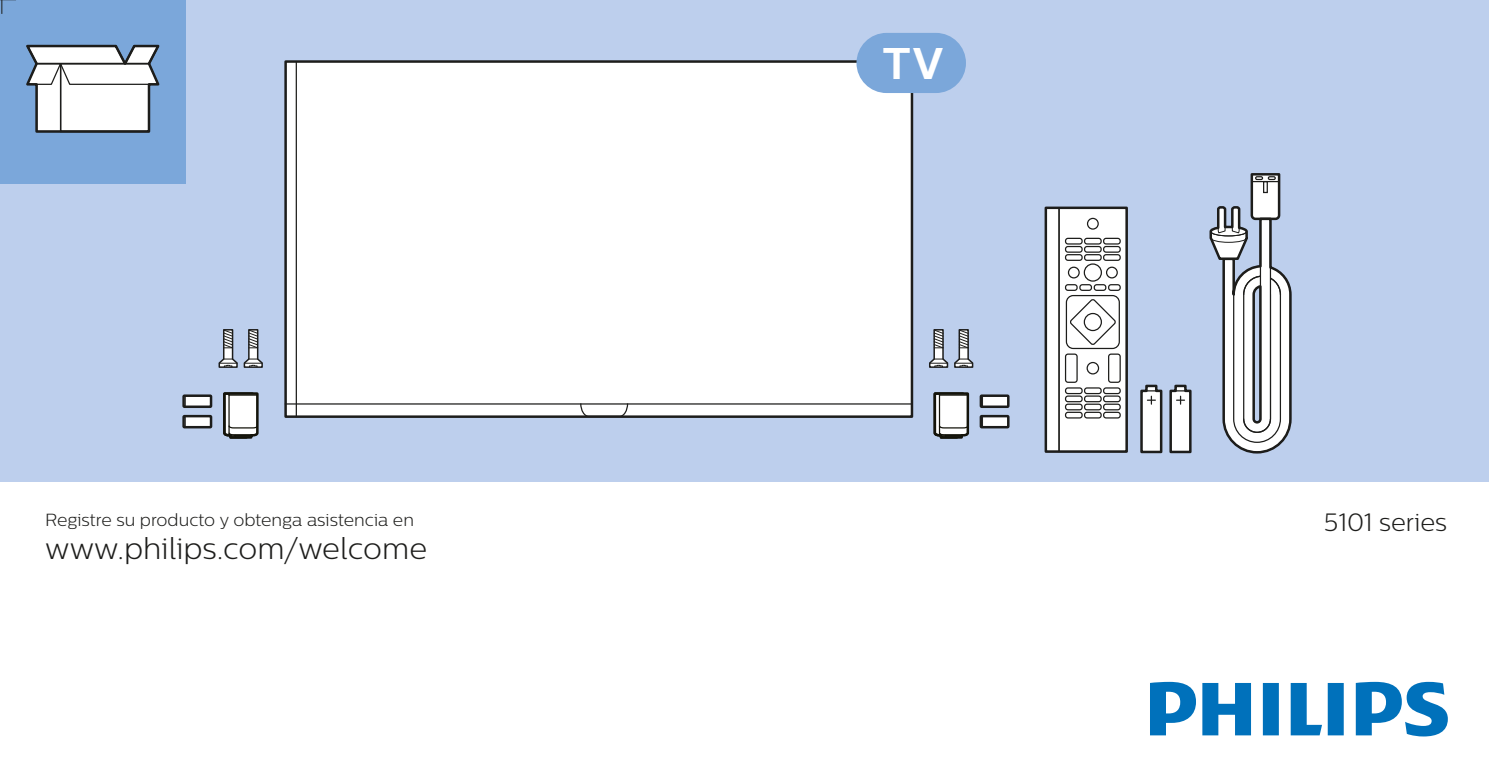
<style>
.page{position:relative;width:1489px;height:780px;background:#fff}
.page>*{position:absolute;margin:0;border:0;box-sizing:border-box;transform-origin:0 0}
.t1{font:700 44.25px "Centrale Sans";color:#fff}
.t2{font:300 30px "Centrale Sans";color:#1d1d1b}
.t3{font:300 25px "Centrale Sans";color:#1d1d1b}
.t4{font:300 17.5px "Centrale Sans";color:#1d1d1b}
</style>
<div class="page">
<svg style="left:1150px;top:681px;width:297px;height:55px"></svg>
<div style="left:0;top:0;width:1488px;height:482px;background:#bdcfed"></div>
<div style="left:0;top:0;width:186px;height:183px;background:#7ba7da"></div>
<svg style="left:26px;top:44px;width:134px;height:89px;background:#ced4da"></svg>
<div style="left:284px;top:60px;width:630px;height:358px;background:#fff"></div>
<hr style="left:296px;top:62px;width:1px;height:354px;background:#1d1d1b">
<hr style="left:285px;top:403px;width:626px;height:1px;background:#1d1d1b">
<svg style="left:579px;top:402px;width:49px;height:15px"></svg>
<div style="left:856px;top:33px;width:109px;height:60px;background:#7ba7da;border-radius:30px"></div>
<svg style="left:1140px;top:384px;width:52px;height:70px;background:#b9bcc2"></svg>
<div style="left:1045px;top:208px;width:81px;height:243px;background:#fff"></div>
<div style="left:1045px;top:207px;width:14px;height:245px;border:1px solid #1d1d1b"></div>
<div style="left:1044px;top:206px;width:83px;height:247px;border:2px solid #1d1d1b"></div>
<div style="left:1086px;top:218px;width:12px;height:12px;border:1px solid #1d1d1b;border-radius:50%"></div>
<div style="left:1083px;top:263px;width:18px;height:19px;border:1px solid #1d1d1b;border-radius:50%"></div>
<div style="left:1086px;top:362px;width:13px;height:12px;border:1px solid #1d1d1b;border-radius:50%"></div>
<div style="left:1105px;top:266px;width:12px;height:12px;border:1px solid #1d1d1b;border-radius:50%"></div>
<div style="left:1067px;top:266px;width:12px;height:12px;border:1px solid #1d1d1b;border-radius:50%"></div>
<svg style="left:1068px;top:298px;width:49px;height:48px"></svg>
<div style="left:1083px;top:238px;width:18px;height:6px;border:1px solid #1d1d1b;border-radius:2px"></div>
<div style="left:1083px;top:254px;width:18px;height:7px;border:1px solid #1d1d1b;border-radius:2px"></div>
<div style="left:1107px;top:284px;width:13px;height:7px;border:1px solid #1d1d1b;border-radius:2px"></div>
<div style="left:1064px;top:284px;width:13px;height:7px;border:1px solid #1d1d1b;border-radius:2px"></div>
<div style="left:1107px;top:353px;width:13px;height:30px;border:1px solid #1d1d1b;border-radius:2px"></div>
<div style="left:1064px;top:353px;width:13px;height:30px;border:1px solid #1d1d1b;border-radius:2px"></div>
<div style="left:1079px;top:284px;width:12px;height:7px;border:1px solid #1d1d1b;border-radius:2px"></div>
<div style="left:1093px;top:284px;width:13px;height:7px;border:1px solid #1d1d1b;border-radius:2px"></div>
<div style="left:1083px;top:246px;width:18px;height:7px;border:1px solid #1d1d1b;border-radius:2px"></div>
<div style="left:1102px;top:238px;width:18px;height:6px;border:1px solid #1d1d1b;border-radius:2px"></div>
<div style="left:1102px;top:254px;width:18px;height:7px;border:1px solid #1d1d1b;border-radius:2px"></div>
<div style="left:1102px;top:246px;width:18px;height:7px;border:1px solid #1d1d1b;border-radius:2px"></div>
<div style="left:1064px;top:238px;width:18px;height:6px;border:1px solid #1d1d1b;border-radius:2px"></div>
<div style="left:1064px;top:254px;width:18px;height:7px;border:1px solid #1d1d1b;border-radius:2px"></div>
<div style="left:1083px;top:411px;width:18px;height:7px;border:1px solid #1d1d1b;border-radius:2px"></div>
<div style="left:1102px;top:411px;width:18px;height:7px;border:1px solid #1d1d1b;border-radius:2px"></div>
<div style="left:1064px;top:411px;width:18px;height:7px;border:1px solid #1d1d1b;border-radius:2px"></div>
<div style="left:1083px;top:387px;width:18px;height:7px;border:1px solid #1d1d1b;border-radius:2px"></div>
<div style="left:1102px;top:387px;width:18px;height:7px;border:1px solid #1d1d1b;border-radius:2px"></div>
<div style="left:1064px;top:387px;width:18px;height:7px;border:1px solid #1d1d1b;border-radius:2px"></div>
<div style="left:1083px;top:395px;width:18px;height:7px;border:1px solid #1d1d1b;border-radius:2px"></div>
<div style="left:1102px;top:395px;width:18px;height:7px;border:1px solid #1d1d1b;border-radius:2px"></div>
<div style="left:1064px;top:395px;width:18px;height:7px;border:1px solid #1d1d1b;border-radius:2px"></div>
<div style="left:1083px;top:403px;width:18px;height:7px;border:1px solid #1d1d1b;border-radius:2px"></div>
<div style="left:1102px;top:403px;width:18px;height:7px;border:1px solid #1d1d1b;border-radius:2px"></div>
<div style="left:1064px;top:403px;width:18px;height:7px;border:1px solid #1d1d1b;border-radius:2px"></div>
<div style="left:1064px;top:246px;width:18px;height:7px;border:1px solid #1d1d1b;border-radius:2px"></div>
<div style="left:1065px;top:295px;width:54px;height:54px;border:1px solid #1d1d1b;border-radius:7px"></div>
<svg style="left:1209px;top:173px;width:83px;height:281px"></svg>
<svg style="left:218px;top:329px;width:45px;height:39px"></svg>
<svg style="left:929px;top:329px;width:45px;height:39px"></svg>
<div style="left:980px;top:395px;width:28px;height:12px;background:#fff"></div>
<div style="left:979px;top:394px;width:30px;height:14px;border:2px solid #1d1d1b"></div>
<div style="left:982px;top:395px;width:26px;height:12px;border:1px solid #1d1d1b"></div>
<div style="left:980px;top:416px;width:28px;height:11px;background:#fff"></div>
<div style="left:979px;top:415px;width:30px;height:13px;border:2px solid #1d1d1b"></div>
<div style="left:982px;top:415px;width:26px;height:12px;border:1px solid #1d1d1b"></div>
<div style="left:184px;top:395px;width:27px;height:12px;background:#fff"></div>
<div style="left:182px;top:394px;width:30px;height:14px;border:2px solid #1d1d1b"></div>
<div style="left:185px;top:395px;width:26px;height:12px;border:1px solid #1d1d1b"></div>
<div style="left:184px;top:416px;width:27px;height:11px;background:#fff"></div>
<div style="left:182px;top:415px;width:30px;height:13px;border:2px solid #1d1d1b"></div>
<div style="left:185px;top:415px;width:26px;height:12px;border:1px solid #1d1d1b"></div>
<svg style="left:223px;top:392px;width:36px;height:47px;background:#b0b1af"></svg>
<svg style="left:933px;top:392px;width:37px;height:47px;background:#b1b2b1"></svg>
<svg style="left:0;top:0;width:16px;height:14px"></svg>
<p class="t1" style="left:882px;top:37px;width:62px">TV</p>
<p class="t4" style="left:45px;top:509px;width:370px">Registre su producto y obtenga asistencia en</p>
<p class="t3" style="left:1323px;top:508px;width:125px">5101 series</p>
<p class="t2" style="left:45px;top:531px;width:383px">www.philips.com/welcome</p>
</div>
